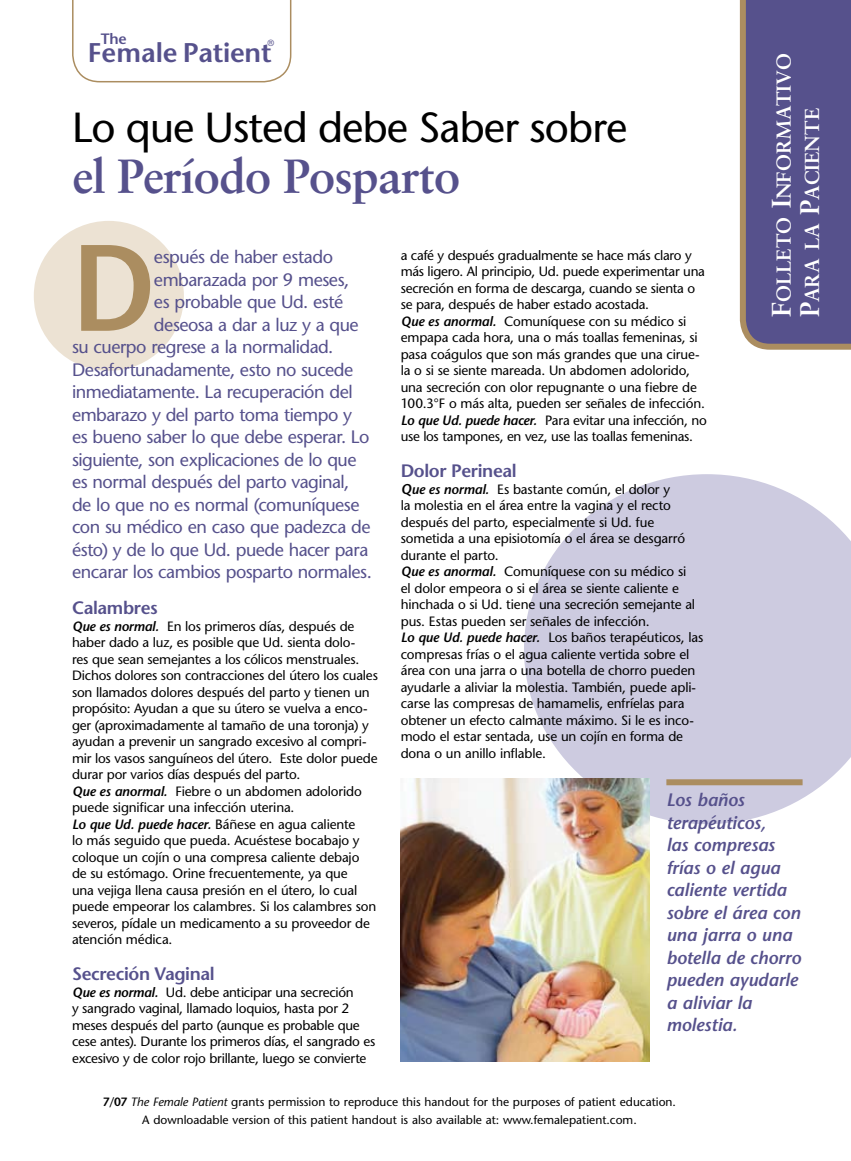
<style>
.page{position:relative;width:851px;height:1161px;background:#fff}
.page>*{position:absolute;margin:0;border:0;box-sizing:border-box;transform-origin:0 0}
.t1{font:600 122.55px "Stone Sans";color:#ab8d60;scale:.9 1}
.t2{font:700 48px "Sabon";letter-spacing:-.02em;color:#56518c}
.t3{font:42px "Stone Sans";letter-spacing:-.02em;color:#000}
.t4{font:600 27px "Stone Sans";letter-spacing:-.01em;color:#56518c}
.t5{font:700 20.25px/28.5px "Sabon";color:#fff}
.t6{font:18px "Stone Sans";letter-spacing:-.03em;color:#56518c}
.t7{font:italic 600 18px/22.5px "Stone Sans";letter-spacing:-.005em;color:#56518c}
.t8{font:600 18px "Stone Sans";letter-spacing:-.02em;color:#56518c}
.t9{font:600 15px "Stone Sans";color:#56518c}
.t10{font:13.5px/16.5px "Stone Sans";letter-spacing:-.015em;color:#000}
.t11{font:12px/18px "Stone Sans";color:#000;text-align:center}
.t12{font:9px "Stone Sans";color:#56518c}
.s1{font-size:27px}
.s2{font-weight:600;font-style:italic}
.s3{font-weight:600;font-style:italic;font-size:14.25px}
.s4{font-weight:600}
.s5{font-style:italic}
</style>
<div class="page">
<svg style="left:524px;top:474px;width:326px;height:350px;background:#d4d2e4"></svg>
<svg style="left:72px;top:0;width:219px;height:82px"></svg>
<div style="left:34px;top:221px;width:150px;height:150px;background:#ece2d3;border-radius:50%"></div>
<svg style="left:739px;top:0;width:111px;height:350px;background:#605a8c"></svg>
<div style="left:666px;top:779px;width:136px;height:6px;background:#ab8d60"></div>
<img style="left:400px;top:779px;width:250px;height:283px">
<p class="t9" style="left:101px;top:29px;width:27px">The</p>
<p class="t12" style="left:267px;top:38px;width:8px">®</p>
<h3 class="t4" style="left:88px;top:36px;width:185px">Female Patient</h3>
<h3 class="t5" style="left:769px;top:317px;width:265px;rotate:-90deg"><span class="s1">F</span>olleto <span class="s1">I</span>nformativo<br><span class="s1">P</span>ara la <span class="s1">P</span>aciente</h3>
<h3 class="t3" style="left:72px;top:101px;width:557px">Lo que Usted debe Saber sobre</h3>
<h2 class="t2" style="left:72px;top:146px;width:390px">el Período Posparto</h2>
<h1 class="t1" style="left:72px;top:212px;width:94px">D</h1>
<h3 class="t6" style="left:154px;top:246px;width:180px">espués de haber estado</h3>
<p class="t10" style="left:400px;top:247px;width:307px">a café y después gradualmente se hace más claro y más ligero. Al principio, Ud. puede experimentar una secreción en forma de descarga, cuando se sienta o se para, después de haber estado acostada.<br><span class="s2">Que es anormal.</span> Comuníquese con su médico si empapa cada hora, una o más toallas femeninas, si pasa coágulos que son más grandes que una cirue&shy;la o si se siente mareada. Un abdomen adolorido, una secreción con olor repugnante o una fiebre de 100.3°F o más alta, pueden ser señales de infección.<br><span class="s2">Lo que Ud. puede hacer.</span> Para evitar una infección, no use los tampones, en vez, use las toallas femeninas.</p>
<h3 class="t8" style="left:400px;top:460px;width:117px">Dolor Perineal</h3>
<p class="t10" style="left:400px;top:481px;width:304px"><span class="s3">Q</span><span class="s2">ue es normal.</span> Es bastante común, el dolor y<br>la molestia en el área entre la vagina y el recto después del parto, especialmente si Ud. fue sometida a una episiotomía o el área se desgarró durante el parto.<br><span class="s2">Que es anormal.</span> Comuníquese con su médico si<br>el dolor empeora o si el área se siente caliente e hinchada o si Ud. tiene una secreción semejante al pus. Estas pueden ser señales de infección.<br><span class="s2">Lo que Ud. puede hacer.</span> Los baños terapéuticos, las compresas frías o el agua caliente vertida sobre el área con una jarra o una botella de chorro pueden ayudarle a aliviar la molestia. También, puede apli&shy;carse las compresas de hamamelis, enfríelas para obtener un efecto calmante máximo. Si le es inco&shy;modo el estar sentada, use un cojín en forma de dona o un anillo inflable.</p>
<h3 class="t6" style="left:154px;top:268px;width:197px">embarazada por 9 meses,</h3>
<h3 class="t6" style="left:154px;top:291px;width:191px">es probable que Ud. esté</h3>
<h3 class="t6" style="left:154px;top:313px;width:206px">deseosa a dar a luz y a que</h3>
<h3 class="t6" style="left:72px;top:336px;width:263px">su cuerpo regrese a la normalidad.</h3>
<h3 class="t6" style="left:72px;top:358px;width:283px">Desafortunadamente, esto no sucede</h3>
<h3 class="t6" style="left:72px;top:381px;width:282px">inmediatamente. La recuperación del</h3>
<h3 class="t6" style="left:72px;top:403px;width:282px">embarazo y del parto toma tiempo y</h3>
<h3 class="t6" style="left:72px;top:426px;width:299px">es bueno saber lo que debe esperar. Lo</h3>
<h3 class="t6" style="left:72px;top:448px;width:286px">siguiente, son explicaciones de lo que</h3>
<h3 class="t6" style="left:72px;top:471px;width:279px">es normal después del parto vaginal,</h3>
<h3 class="t6" style="left:72px;top:493px;width:289px">de lo que no es normal (comuníquese</h3>
<h3 class="t6" style="left:72px;top:516px;width:300px">con su médico en caso que padezca de</h3>
<h3 class="t6" style="left:72px;top:538px;width:298px">ésto) y de lo que Ud. puede hacer para</h3>
<h3 class="t6" style="left:72px;top:561px;width:301px">encarar los cambios posparto normales.</h3>
<h3 class="t8" style="left:72px;top:597px;width:87px">Calambres</h3>
<p class="t10" style="left:72px;top:618px;width:307px"><span class="s2">Que es normal.</span> En los primeros días, después de haber dado a luz, es posible que Ud. sienta dolo-<br>res que sean semejantes a los cólicos menstruales.<br>Dichos dolores son contracciones del útero los cuales son llamados dolores después del parto y tienen un propósito: Ayudan a que su útero se vuelva a enco&shy;ger (aproximadamente al tamaño de una toronja) y ayudan a prevenir un sangrado excesivo al compri&shy;mir los vasos sanguíneos del útero. Este dolor puede durar por varios días después del parto.<br><span class="s2">Que es anormal.</span> Fiebre o un abdomen adolorido puede significar una infección uterina.<br><span class="s2">Lo que Ud. puede hacer.</span> Báñese en agua caliente<br>lo más seguido que pueda. Acuéstese bocabajo y coloque un cojín o una compresa caliente debajo<br>de su estómago. Orine frecuentemente, ya que<br>una vejiga llena causa presión en el útero, lo cual puede empeorar los calambres. Si los calambres son severos, pídale un medicamento a su proveedor de atención médica.</p>
<h3 class="t8" style="left:72px;top:963px;width:144px">Secreción Vaginal</h3>
<p class="t10" style="left:72px;top:984px;width:305px"><span class="s2">Que es normal.</span> Ud. debe anticipar una secreción<br>y sangrado vaginal, llamado loquios, hasta por 2 meses después del parto (aunque es probable que cese antes). Durante los primeros días, el sangrado es excesivo y de color rojo brillante, luego se convierte</p>
<h3 class="t7" style="left:666px;top:789px;width:136px">Los baños terapéuticos,<br>las compresas frías o el agua caliente vertida sobre el área con una jarra o una botella de chorro pueden ayudarle a aliviar la molestia.</h3>
<p class="t11" style="left:103px;top:1093px;width:574px"><span class="s4">7/07</span> <span class="s5">The Female Patient</span> grants permission to reproduce this handout for the purposes of patient education.<br>A downloadable version of this patient handout is also available at: www.femalepatient.com.</p>
</div>
